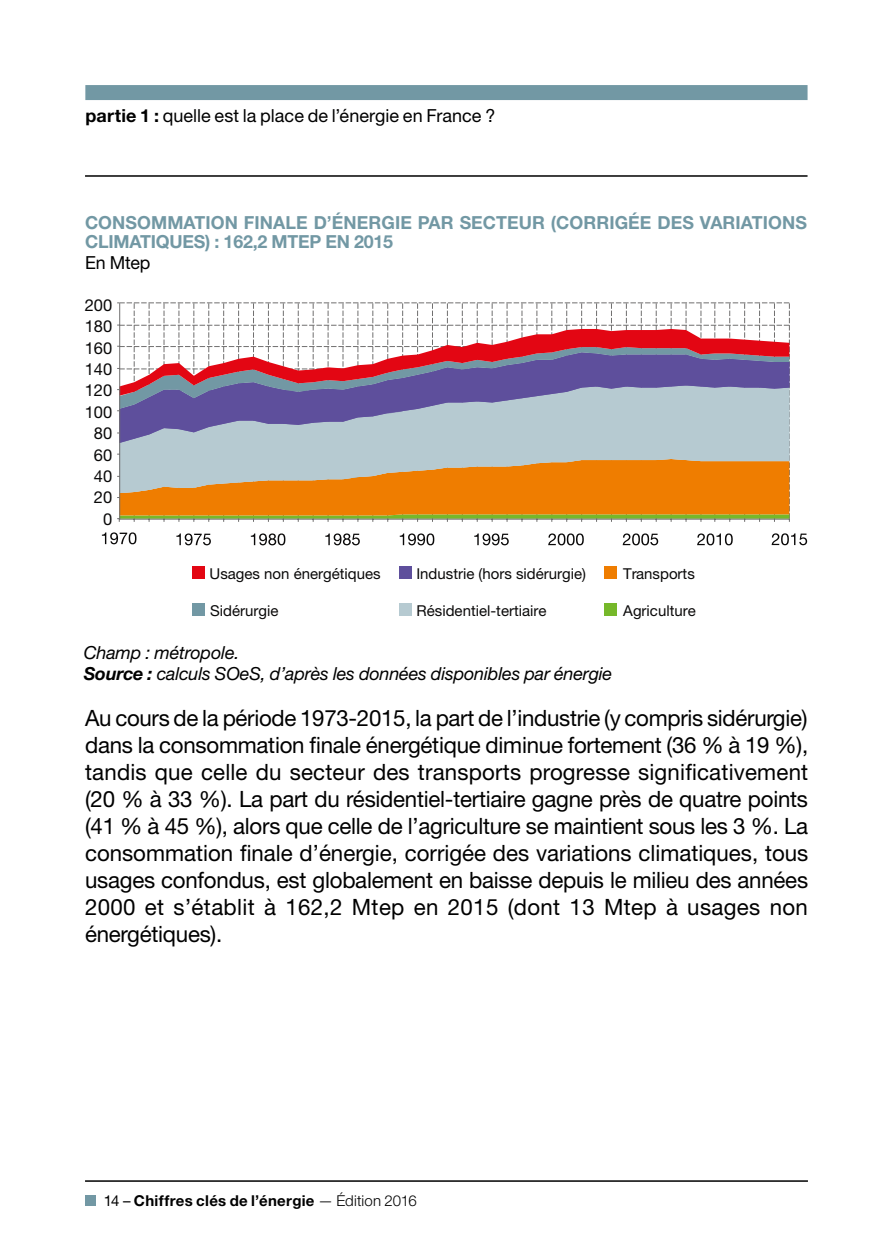
<style>
.page{position:relative;width:893px;height:1259px;background:#fff}
.page>*{position:absolute;margin:0;border:0;box-sizing:border-box;transform-origin:0 0}
.t1{font:22.5px/27px "Helvetica Neue LT Std";letter-spacing:.015em;color:#000;text-align:justify}
.t2{font:700 18px/19.5px "Helvetica Neue LT Std";letter-spacing:.005em;color:#7298a4}
.t3{font:italic 18px/21px "Helvetica Neue LT Std";letter-spacing:-.01em;color:#000}
.t4{font:18px "Helvetica Neue LT Std";color:#000}
.t5{font:16.5px "Helvetica Neue LT Std";color:#0a0909}
.t6{font:15px "Helvetica Neue LT Std";color:#0a0909}
.t7{font:700 15px "Helvetica Neue LT Std";letter-spacing:.02em;color:#000}
.s1{font-weight:700}
.s2{font-weight:400}
.s3{font-weight:300}
</style>
<div class="page">
<div style="left:85px;top:1195px;width:11px;height:11px;background:#7298a4"></div>
<hr style="left:85px;top:1180px;width:723px;height:1px;background:#000">
<hr style="left:85px;top:175px;width:722px;height:2px;background:#000">
<div style="left:85px;top:85px;width:722px;height:15px;background:#7298a4"></div>
<svg style="left:117px;top:302px;width:673px;height:220px"></svg>
<svg style="left:102px;top:532px;width:25px;height:12px"></svg>
<svg style="left:129px;top:532px;width:7px;height:12px"></svg>
<div style="left:130px;top:534px;width:5px;height:9px;background:#fff;border-radius:50%"></div>
<svg style="left:176px;top:533px;width:35px;height:12px"></svg>
<svg style="left:251px;top:533px;width:25px;height:12px"></svg>
<svg style="left:278px;top:533px;width:7px;height:12px"></svg>
<div style="left:279px;top:535px;width:5px;height:9px;background:#fff;border-radius:50%"></div>
<svg style="left:325px;top:533px;width:35px;height:12px"></svg>
<svg style="left:400px;top:533px;width:25px;height:12px"></svg>
<svg style="left:427px;top:533px;width:7px;height:12px"></svg>
<div style="left:428px;top:535px;width:5px;height:9px;background:#fff;border-radius:50%"></div>
<svg style="left:474px;top:533px;width:35px;height:12px"></svg>
<svg style="left:548px;top:533px;width:8px;height:12px"></svg>
<svg style="left:558px;top:533px;width:7px;height:12px"></svg>
<div style="left:559px;top:535px;width:5px;height:9px;background:#fff;border-radius:50%"></div>
<svg style="left:567px;top:533px;width:8px;height:12px"></svg>
<div style="left:568px;top:535px;width:5px;height:9px;background:#fff;border-radius:50%"></div>
<svg style="left:576px;top:533px;width:8px;height:12px"></svg>
<div style="left:577px;top:535px;width:5px;height:9px;background:#fff;border-radius:50%"></div>
<svg style="left:632px;top:533px;width:8px;height:12px"></svg>
<svg style="left:623px;top:533px;width:15px;height:12px"></svg>
<svg style="left:641px;top:533px;width:8px;height:12px"></svg>
<div style="left:643px;top:535px;width:5px;height:9px;background:#fff;border-radius:50%"></div>
<svg style="left:650px;top:534px;width:8px;height:11px"></svg>
<svg style="left:697px;top:533px;width:8px;height:12px"></svg>
<svg style="left:707px;top:533px;width:7px;height:12px"></svg>
<div style="left:708px;top:535px;width:5px;height:9px;background:#fff;border-radius:50%"></div>
<svg style="left:716px;top:533px;width:5px;height:12px"></svg>
<svg style="left:725px;top:533px;width:8px;height:12px"></svg>
<div style="left:726px;top:535px;width:5px;height:9px;background:#fff;border-radius:50%"></div>
<svg style="left:772px;top:533px;width:7px;height:12px"></svg>
<svg style="left:781px;top:533px;width:8px;height:12px"></svg>
<svg style="left:783px;top:534px;width:4px;height:10px"></svg>
<svg style="left:791px;top:533px;width:16px;height:12px"></svg>
<div style="left:192px;top:566px;width:13px;height:13px;background:#e30613"></div>
<div style="left:192px;top:603px;width:13px;height:13px;background:#7298a4"></div>
<div style="left:399px;top:566px;width:13px;height:13px;background:#5e4f9c"></div>
<div style="left:399px;top:603px;width:13px;height:13px;background:#b6cad1"></div>
<div style="left:604px;top:566px;width:13px;height:13px;background:#ef7d00"></div>
<div style="left:604px;top:603px;width:13px;height:13px;background:#76b82a"></div>
<p class="t4" style="left:85px;top:105px;width:411px"><span class="s1">partie 1 :</span> quelle est la place de l’énergie en France ?</p>
<p class="t2" style="left:85px;top:212px;width:723px">CONSOMMATION FINALE D’ÉNERGIE PAR SECTEUR (CORRIGÉE DES VARIATIONS<br>CLIMATIQUES) : 162,2 MTEP EN 2015</p>
<p class="t4" style="left:85px;top:252px;width:67px">En Mtep</p>
<p class="t5" style="left:85px;top:295px;width:29px">200</p>
<p class="t5" style="left:85px;top:316px;width:29px">180</p>
<p class="t5" style="left:85px;top:338px;width:29px">160</p>
<p class="t5" style="left:85px;top:359px;width:29px">140</p>
<p class="t5" style="left:85px;top:381px;width:29px">120</p>
<p class="t5" style="left:85px;top:402px;width:29px">100</p>
<p class="t5" style="left:94px;top:423px;width:20px">80</p>
<p class="t5" style="left:94px;top:445px;width:20px">60</p>
<p class="t5" style="left:94px;top:466px;width:20px">40</p>
<p class="t5" style="left:94px;top:488px;width:20px">20</p>
<p class="t5" style="left:103px;top:509px;width:11px">0</p>
<p class="t6" style="left:210px;top:565px;width:173px">Usages non énergétiques</p>
<p class="t6" style="left:210px;top:601px;width:70px">Sidérurgie</p>
<p class="t6" style="left:416px;top:565px;width:171px">Industrie (hors sidérurgie)</p>
<p class="t6" style="left:417px;top:601px;width:131px">Résidentiel-tertiaire</p>
<p class="t6" style="left:623px;top:565px;width:73px">Transports</p>
<p class="t6" style="left:623px;top:601px;width:74px">Agriculture</p>
<p class="t3" style="left:84px;top:642px;width:530px">Champ : métropole.<br><span class="s1">Source :</span> calculs SOeS, d’après les données disponibles par énergie</p>
<p class="t1" style="left:85px;top:704px;width:725px">Au cours de la période 1973-2015, la part de l’industrie (y compris sidérurgie) dans la consommation finale énergétique diminue fortement (36 % à 19 %), tandis que celle du secteur des transports progresse significativement (20 % à 33 %). La part du résidentiel-tertiaire gagne près de quatre points (41 % à 45 %), alors que celle de l’agriculture se maintient sous les 3 %. La consommation finale d’énergie, corrigée des variations climatiques, tous usages confondus, est globalement en baisse depuis le milieu des années 2000 et s’établit à 162,2 Mtep en 2015 (dont 13 Mtep à usages non énergétiques).</p>
<p class="t7" style="left:104px;top:1191px;width:314px"><span class="s2">14 –</span> Chiffres clés de l’énergie <span class="s3">— Édition 2016</span></p>
</div>
